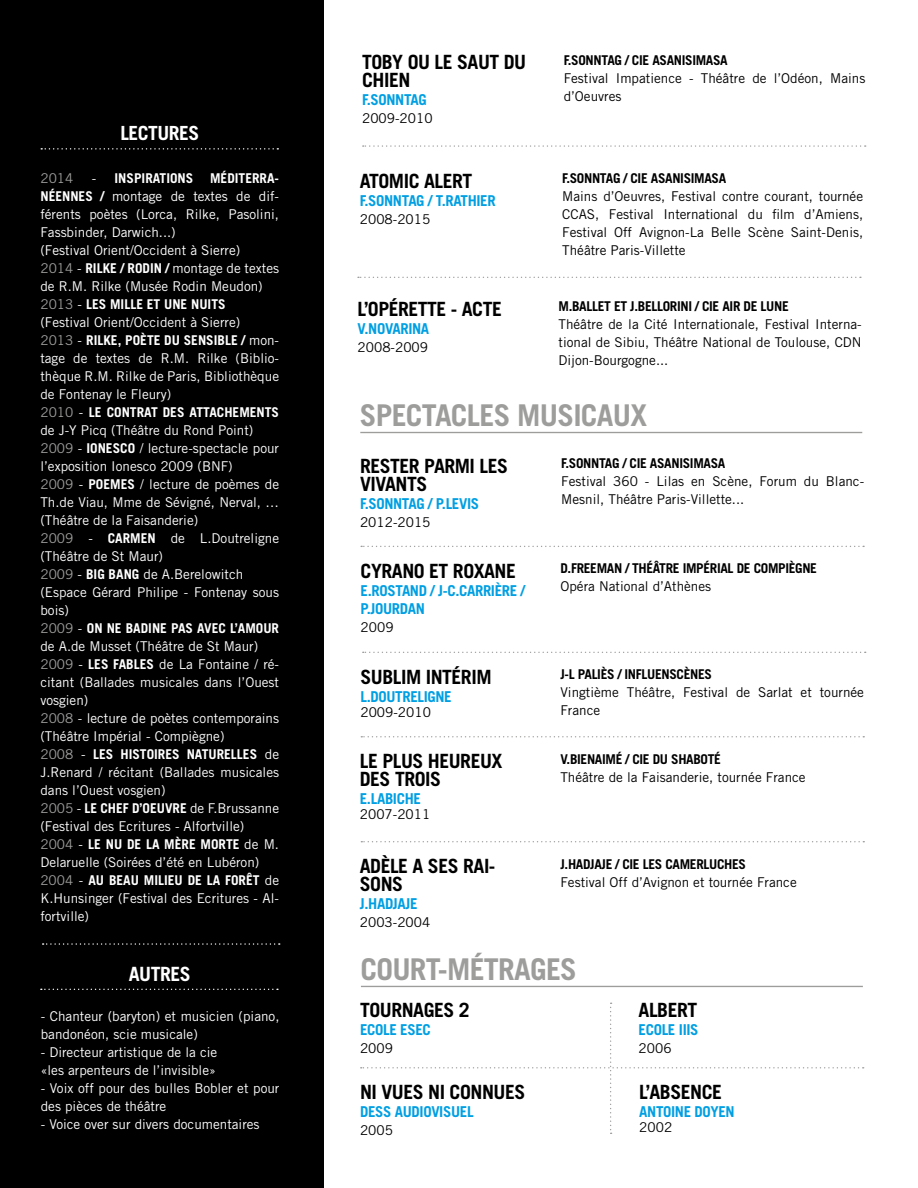
<style>
.page{position:relative;width:918px;height:1188px;background:#fff}
.page>*{position:absolute;margin:0;border:0;box-sizing:border-box;transform-origin:0 0}
.t1{font:700 30px "Trade Gothic LT Std";letter-spacing:-.025em;color:#9d9d9c}
.t2{font:700 19.65px/18px "Trade Gothic LT Std";letter-spacing:-.025em;color:#000}
.t3{font:700 19.65px "Trade Gothic LT Std";letter-spacing:-.025em;color:#fff}
.t4{font:700 19.5px "Trade Gothic LT Std";letter-spacing:-.025em;color:#fff}
.t5{font:700 15px/18px "Trade Gothic LT Std";letter-spacing:-.025em;color:#009fe3}
.t6{font:13.5px/18px "Trade Gothic LT Std";color:#fff}
.t7{font:13.5px/18px "Trade Gothic LT Std";color:#000}
.t8{font:700 13.5px "Trade Gothic LT Std";letter-spacing:-.025em;color:#000}
.t9{font:13.5px "Trade Gothic LT Std";color:#9d9d9c}
.s1{font-weight:700}
.s2{color:#9d9d9c}
</style>
<div class="page">
<div style="left:0;top:0;width:324px;height:1188px;background:#000"></div>
<hr style="left:360px;top:432px;width:502px;height:1px;background:#9d9d9c">
<svg style="left:361px;top:546px;width:503px;height:1px"></svg>
<svg style="left:363px;top:652px;width:503px;height:1px"></svg>
<svg style="left:361px;top:736px;width:503px;height:1px"></svg>
<svg style="left:41px;top:989px;width:237px;height:1px"></svg>
<svg style="left:41px;top:148px;width:237px;height:2px"></svg>
<svg style="left:361px;top:841px;width:503px;height:1px"></svg>
<svg style="left:43px;top:943px;width:237px;height:2px"></svg>
<hr style="left:361px;top:986px;width:502px;height:1px;background:#9d9d9c">
<svg style="left:361px;top:1003px;width:503px;height:131px"></svg>
<svg style="left:358px;top:277px;width:503px;height:1px"></svg>
<svg style="left:363px;top:145px;width:503px;height:2px"></svg>
<h3 class="t4" style="left:120px;top:121px;width:80px">LECTURES</h3>
<p class="t6" style="left:40px;top:169px;width:240px;text-indent:51px">- <span class="s1">INSPIRATIONS MÉDITERRA-<br>NÉENNES /</span> montage de textes de dif&shy;férents poètes (Lorca, Rilke, Pasolini,<br>Fassbinder, Darwich...)<br>(Festival Orient/Occident à Sierre)<br><span class="s2">2014</span> - <span class="s1">RILKE / RODIN /</span> montage de textes de R.M. Rilke (Musée Rodin Meudon)<br><span class="s2">2013</span> - <span class="s1">LES MILLE ET UNE NUITS<br></span>(Festival Orient/Occident à Sierre)<br><span class="s2">2013</span> - <span class="s1">RILKE, POÈTE DU SENSIBLE /</span> mon&shy;tage de textes de R.M. Rilke (Biblio&shy;thèque R.M. Rilke de Paris, Bibliothèque de Fontenay le Fleury)<br><span class="s2">2010</span> - <span class="s1">LE CONTRAT DES ATTACHEMENTS </span>de J-Y Picq (Théâtre du Rond Point)<br><span class="s2">2009</span> - <span class="s1">IONESCO</span> / lecture-spectacle pour l’exposition Ionesco 2009 (BNF)<br><span class="s2">2009</span> - <span class="s1">POEMES</span> / lecture de poèmes de<br>Th.de Viau, Mme de Sévigné, Nerval, … (Théâtre de la Faisanderie)<br><span class="s2">2009</span> - <span class="s1">CARMEN</span> de L.Doutreligne (Théâtre de St Maur)<br><span class="s2">2009</span> - <span class="s1">BIG BANG</span> de A.Berelowitch (Espace Gérard Philipe - Fontenay sous bois)<br><span class="s2">2009</span> - <span class="s1">ON NE BADINE PAS AVEC L’AMOUR </span>de A.de Musset (Théâtre de St Maur)<br><span class="s2">2009</span> - <span class="s1">LES FABLES</span> de La Fontaine / ré&shy;citant (Ballades musicales dans l’Ouest vosgien)<br><span class="s2">2008</span> - lecture de poètes contemporains (Théâtre Impérial - Compiègne)<br><span class="s2">2008</span> - <span class="s1">LES HISTOIRES NATURELLES</span> de<br>J.Renard / récitant (Ballades musicales dans l’Ouest vosgien)<br><span class="s2">2005</span> - <span class="s1">LE CHEF D’OEUVRE</span> de F.Brussanne (Festival des Ecritures - Alfortville)<br><span class="s2">2004</span> - <span class="s1">LE NU DE LA MÈRE MORTE</span> de M.<br>Delaruelle (Soirées d’été en Lubéron)<br><span class="s2">2004</span> - <span class="s1">AU BEAU MILIEU DE LA FORÊT</span> de<br>K.Hunsinger (Festival des Ecritures - Al&shy;fortville)</p>
<p class="t9" style="left:40px;top:170px;width:34px">2014</p>
<h2 class="t3" style="left:129px;top:962px;width:63px">AUTRES</h2>
<p class="t6" style="left:41px;top:1007px;width:240px">- Chanteur (baryton) et musicien (piano, bandonéon, scie musicale)</p>
<p class="t6" style="left:41px;top:1043px;width:178px">- Directeur artistique de la cie «les arpenteurs de l’invisible»</p>
<p class="t6" style="left:41px;top:1079px;width:240px">- Voix off pour des bulles Bobler et pour des pièces de théâtre</p>
<p class="t6" style="left:41px;top:1115px;width:220px">- Voice over sur divers documentaires</p>
<h2 class="t2" style="left:362px;top:53px;width:166px">TOBY OU LE SAUT DU<br>CHIEN</h2>
<p class="t5" style="left:362px;top:91px;width:66px">F.SONNTAG</p>
<p class="t7" style="left:362px;top:109px;width:72px">2009-2010</p>
<h2 class="t2" style="left:360px;top:171px;width:114px">ATOMIC ALERT</h2>
<p class="t5" style="left:360px;top:191px;width:137px">F.SONNTAG / T.RATHIER</p>
<p class="t7" style="left:360px;top:210px;width:72px">2008-2015</p>
<h2 class="t2" style="left:358px;top:300px;width:146px">L’OPÉRETTE - ACTE</h2>
<p class="t5" style="left:358px;top:319px;width:73px">V.NOVARINA</p>
<p class="t7" style="left:358px;top:338px;width:72px">2008-2009</p>
<p class="t8" style="left:564px;top:52px;width:166px">F.SONNTAG / CIE ASANISIMASA</p>
<p class="t7" style="left:564px;top:69px;width:303px">Festival Impatience - Théâtre de l’Odéon, Mains d’Oeuvres</p>
<p class="t8" style="left:562px;top:170px;width:166px">F.SONNTAG / CIE ASANISIMASA</p>
<p class="t7" style="left:562px;top:187px;width:302px;text-align:justify">Mains d’Oeuvres, Festival contre courant, tournée CCAS, Festival International du film d’Amiens, Festival Off Avignon-La Belle Scène Saint-Denis, Théâtre Paris-Villette</p>
<p class="t8" style="left:559px;top:298px;width:232px">M.BALLET ET J.BELLORINI / CIE AIR DE LUNE</p>
<p class="t7" style="left:559px;top:315px;width:305px;text-align:justify">Théâtre de la Cité Internationale, Festival Interna&shy;tional de Sibiu, Théâtre National de Toulouse, CDN Dijon-Bourgogne...</p>
<h1 class="t1" style="left:360px;top:397px;width:289px">SPECTACLES MUSICAUX</h1>
<h2 class="t2" style="left:360px;top:457px;width:150px">RESTER PARMI LES<br>VIVANTS</h2>
<p class="t5" style="left:360px;top:494px;width:121px">F.SONNTAG / P.LEVIS</p>
<p class="t7" style="left:360px;top:513px;width:72px">2012-2015</p>
<h2 class="t2" style="left:361px;top:562px;width:157px">CYRANO ET ROXANE</h2>
<p class="t5" style="left:361px;top:581px;width:166px">E.ROSTAND / J-C.CARRIÈRE /<br>P.JOURDAN</p>
<p class="t7" style="left:361px;top:618px;width:34px">2009</p>
<h2 class="t2" style="left:360px;top:667px;width:133px">SUBLIM INTÉRIM</h2>
<p class="t5" style="left:360px;top:687px;width:93px">L.DOUTRELIGNE</p>
<p class="t7" style="left:360px;top:703px;width:72px">2009-2010</p>
<h2 class="t2" style="left:360px;top:752px;width:144px">LE PLUS HEUREUX<br>DES TROIS</h2>
<p class="t5" style="left:360px;top:790px;width:63px">E.LABICHE</p>
<p class="t7" style="left:360px;top:805px;width:72px">2007-2011</p>
<p class="t8" style="left:561px;top:455px;width:166px">F.SONNTAG / CIE ASANISIMASA</p>
<p class="t7" style="left:561px;top:472px;width:304px">Festival 360 - Lilas en Scène, Forum du Blanc-<br>Mesnil, Théâtre Paris-Villette...</p>
<p class="t8" style="left:560px;top:560px;width:258px">D.FREEMAN / THÉÂTRE IMPÉRIAL DE COMPIÈGNE</p>
<p class="t7" style="left:560px;top:577px;width:152px">Opéra National d’Athènes</p>
<p class="t8" style="left:560px;top:666px;width:153px">J-L PALIÈS / INFLUENSCÈNES</p>
<p class="t7" style="left:560px;top:683px;width:305px">Vingtième Théâtre, Festival de Sarlat et tournée<br>France</p>
<p class="t8" style="left:560px;top:751px;width:162px">V.BIENAIMÉ / CIE DU SHABOTÉ</p>
<p class="t7" style="left:560px;top:768px;width:247px">Théâtre de la Faisanderie, tournée France</p>
<h2 class="t2" style="left:360px;top:857px;width:137px">ADÈLE A SES RAI-<br>SONS</h2>
<p class="t5" style="left:360px;top:895px;width:59px">J.HADJAJE</p>
<p class="t7" style="left:360px;top:913px;width:72px">2003-2004</p>
<h1 class="t1" style="left:360px;top:951px;width:218px">COURT-MÉTRAGES</h1>
<p class="t8" style="left:560px;top:856px;width:187px">J.HADJAJE / CIE LES CAMERLUCHES</p>
<p class="t7" style="left:560px;top:873px;width:238px">Festival Off d’Avignon et tournée France</p>
<h2 class="t2" style="left:360px;top:1000px;width:111px">TOURNAGES 2</h2>
<p class="t5" style="left:360px;top:1020px;width:72px">ECOLE ESEC</p>
<p class="t7" style="left:360px;top:1039px;width:34px">2009</p>
<h2 class="t2" style="left:360px;top:1083px;width:167px">NI VUES NI CONNUES</h2>
<p class="t5" style="left:360px;top:1103px;width:115px">DESS AUDIOVISUEL</p>
<p class="t7" style="left:360px;top:1121px;width:34px">2005</p>
<h2 class="t2" style="left:639px;top:1000px;width:60px">ALBERT</h2>
<p class="t5" style="left:639px;top:1020px;width:61px">ECOLE IIIS</p>
<p class="t7" style="left:639px;top:1039px;width:34px">2006</p>
<h2 class="t2" style="left:639px;top:1083px;width:84px">L’ABSENCE</h2>
<p class="t5" style="left:639px;top:1103px;width:97px">ANTOINE DOYEN</p>
<p class="t7" style="left:639px;top:1118px;width:34px">2002</p>
</div>
